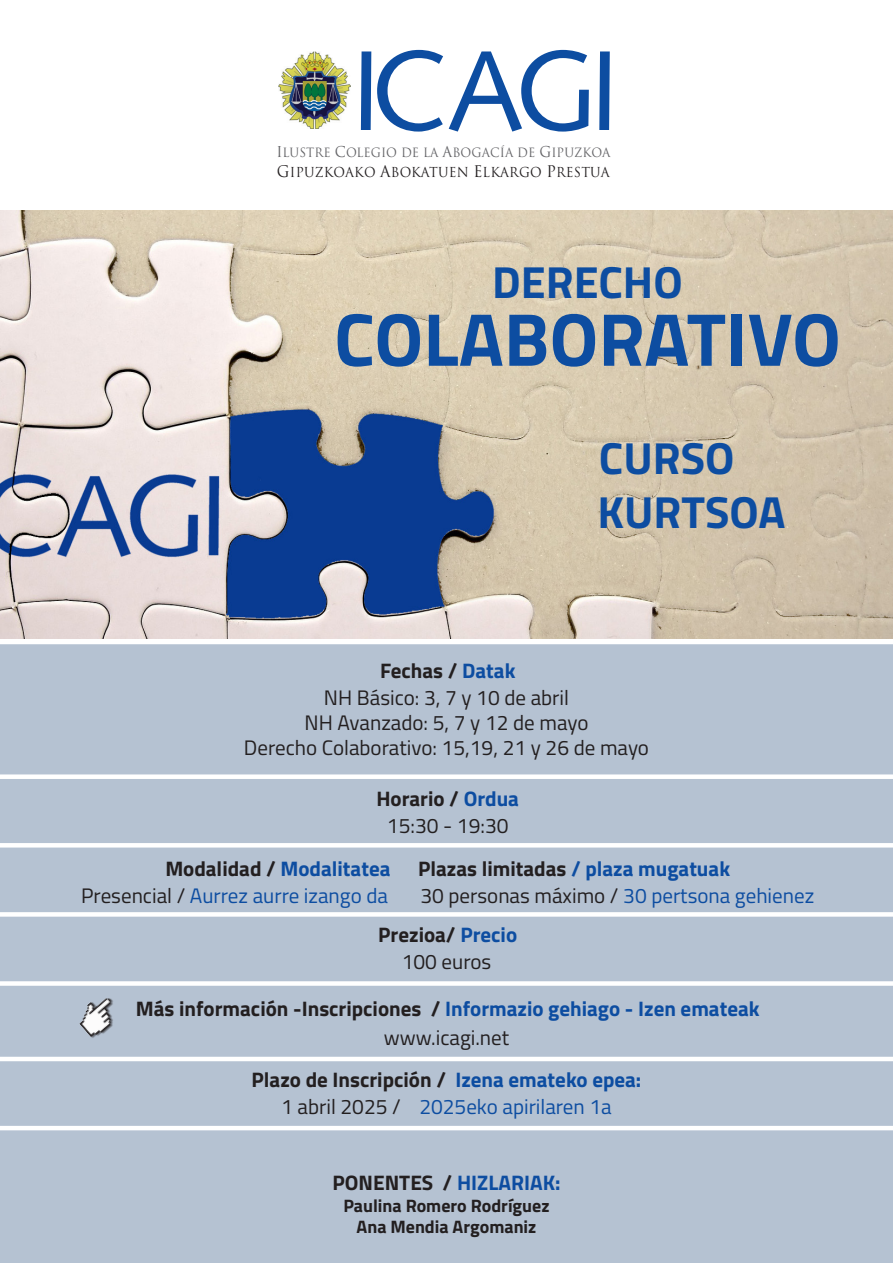
<style>
.page{position:relative;width:893px;height:1263px;background:#fff}
.page>*{position:absolute;margin:0;border:0;box-sizing:border-box;transform-origin:0 0}
.t1{font:700 75px "Titillium";color:#0d4da1}
.t2{font:700 45px "Titillium";color:#0d4da1}
.t3{font:700 21px "Titillium";color:#231f20}
.t4{font:21px "Titillium";color:#231f20}
.t5{font:21px "Titillium";color:#0d4da1}
.t6{font:700 21px "Titillium";color:#0d4da1}
.t7{font:700 18px "Titillium";color:#231f20}
.t8{font:13.35px "Trajan Pro";letter-spacing:.015em;color:#231f20;scale:.95 1}
.t9{font:12.45px "Trajan Pro";letter-spacing:.005em;color:#636366;scale:.95 1}
.s1{font-size:14.55px}
.s2{font-size:15.6px}
.s3{color:#0d4da1}
.s4{color:#231f20}
</style>
<div class="page">
<img style="left:0;top:210px;width:893px;height:429px">
<div style="left:0;top:644px;width:893px;height:619px;background:#b5c2d2"></div>
<div style="left:0;top:774px;width:893px;height:5px;background:#fff"></div>
<div style="left:0;top:912px;width:893px;height:5px;background:#fff"></div>
<div style="left:0;top:981px;width:893px;height:5px;background:#fff"></div>
<hr style="left:0;top:843px;width:893px;height:4px;background:#fff">
<hr style="left:0;top:1057px;width:893px;height:4px;background:#fff">
<hr style="left:0;top:1126px;width:893px;height:4px;background:#fff">
<img style="left:278px;top:52px;width:72px;height:76px">
<svg style="left:361px;top:51px;width:10px;height:79px"></svg>
<svg style="left:377px;top:50px;width:66px;height:82px"></svg>
<svg style="left:449px;top:50px;width:140px;height:82px"></svg>
<svg style="left:599px;top:51px;width:11px;height:79px"></svg>
<img style="left:64px;top:985px;width:68px;height:66px">
<p class="t9" style="left:276px;top:144px;width:353px"><span class="s1">I</span>LUSTRE <span class="s1">C</span>OLEGIO DE LA <span class="s1">A</span>BOGACÍA DE <span class="s1">G</span>IPUZKOA</p>
<p class="t8" style="left:277px;top:163px;width:352px"><span class="s2">G</span>IPUZKOAKO <span class="s2">A</span>BOKATUEN <span class="s2">E</span>LKARGO <span class="s2">P</span>RESTUA</p>
<p class="t2" style="left:492px;top:248px;width:192px">DERECHO</p>
<p class="t1" style="left:334px;top:282px;width:508px">COLABORATIVO</p>
<p class="t3" style="left:380px;top:655px;width:137px">Fechas / <span class="s3">Datak</span></p>
<p class="t2" style="left:599px;top:424px;width:137px">CURSO</p>
<p class="t2" style="left:597px;top:478px;width:190px">KURTSOA</p>
<p class="t4" style="left:324px;top:682px;width:247px">NH Básico: 3, 7 y 10 de abril</p>
<p class="t4" style="left:304px;top:707px;width:285px">NH Avanzado: 5, 7 y 12 de mayo</p>
<p class="t4" style="left:244px;top:732px;width:407px">Derecho Colaborativo: 15,19, 21 y 26 de mayo</p>
<p class="t3" style="left:376px;top:783px;width:144px">Horario / <span class="s3">Ordua</span></p>
<p class="t4" style="left:387px;top:810px;width:123px">15:30 - 19:30</p>
<p class="t6" style="left:165px;top:852px;width:227px"><span class="s4">Modalidad /</span> Modalitatea</p>
<p class="t3" style="left:418px;top:852px;width:313px">Plazas limitadas <span class="s3">/ plaza mugatuak</span></p>
<p class="t5" style="left:81px;top:881px;width:308px"><span class="s4">Presencial /</span> Aurrez aurre izango da</p>
<p class="t5" style="left:420px;top:881px;width:395px"><span class="s4">30 personas máximo /</span> 30 pertsona gehienez</p>
<p class="t3" style="left:378px;top:918px;width:140px">Prezioa/ <span class="s3">Precio</span></p>
<p class="t4" style="left:402px;top:946px;width:91px">100 euros</p>
<p class="t3" style="left:136px;top:993px;width:625px">Más información -Inscripciones / <span class="s3">Informazio gehiago - Izen emateak</span></p>
<p class="t4" style="left:384px;top:1022px;width:127px">www.icagi.net</p>
<p class="t3" style="left:252px;top:1064px;width:391px">Plazo de Inscripción / <span class="s3">Izena emateko epea:</span></p>
<p class="t5" style="left:281px;top:1091px;width:332px"><span class="s4">1 abril 2025 /</span> 2025eko apirilaren 1a</p>
<p class="t6" style="left:332px;top:1167px;width:229px"><span class="s4">PONENTES /</span> HIZLARIAK:</p>
<p class="t7" style="left:343px;top:1192px;width:208px">Paulina Romero Rodríguez</p>
<p class="t7" style="left:357px;top:1213px;width:181px">Ana Mendia Argomaniz</p>
</div>
